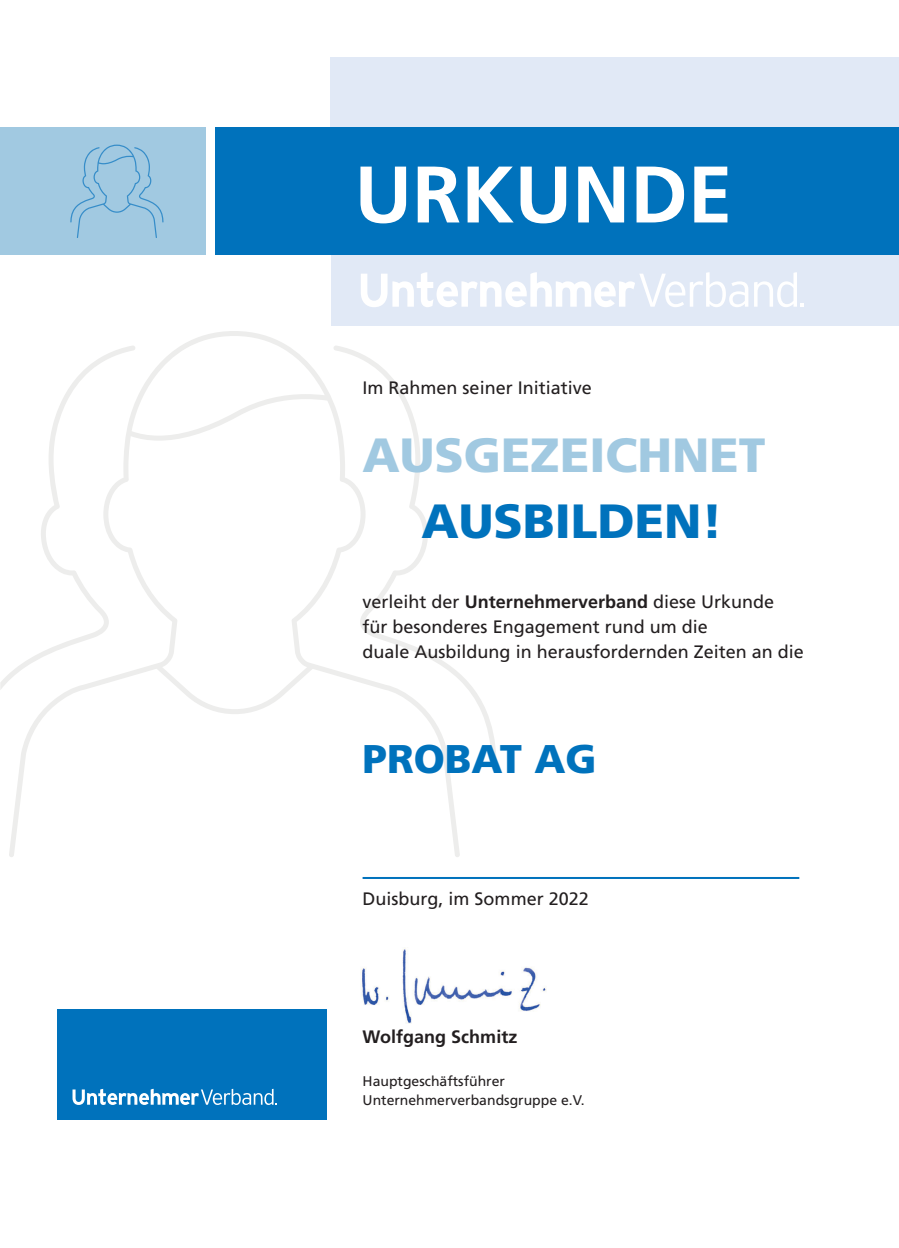
<style>
.page{position:relative;width:899px;height:1248px;background:#fff}
.page>*{position:absolute;margin:0;border:0;box-sizing:border-box;transform-origin:0 0}
.t1{font:700 80px "Frutiger";color:#fff}
.t2{font:900 48px "Frutiger";color:#a1c9e1}
.t3{font:900 48px "Frutiger";color:#0072bc}
.t4{font:900 40px "Frutiger";color:#0072bc}
.t5{font:18px/25px "Frutiger";color:#231f20}
.t6{font:700 18px "Frutiger";color:#231f20}
.t7{font:14px/19px "Frutiger";color:#231f20}
.s1{font-weight:700}
</style>
<div class="page">
<svg style="left:9px;top:331px;width:451px;height:526px"></svg>
<svg style="left:333px;top:345px;width:164px;height:424px"></svg>
<svg style="left:0;top:345px;width:132px;height:345px"></svg>
<svg style="left:108px;top:399px;width:252px;height:310px"></svg>
<svg style="left:132px;top:336px;width:193px;height:99px"></svg>
<img style="left:361px;top:948px;width:185px;height:75px">
<hr style="left:362px;top:876px;width:437px;height:2px;background:#0072bc">
<div style="left:57px;top:1009px;width:269px;height:111px;background:#0072bc"></div>
<svg style="left:72px;top:1088px;width:205px;height:16px"></svg>
<div style="left:0;top:127px;width:205px;height:128px;background:#a1c9e1"></div>
<svg style="left:70px;top:145px;width:93px;height:93px"></svg>
<div style="left:331px;top:255px;width:568px;height:71px;background:#e1e9f6"></div>
<svg style="left:361px;top:272px;width:387px;height:35px"></svg>
<svg style="left:754px;top:272px;width:50px;height:35px"></svg>
<div style="left:331px;top:57px;width:568px;height:70px;background:#e1e9f6"></div>
<div style="left:216px;top:127px;width:683px;height:128px;background:#0072bc"></div>
<h1 class="t1" style="left:354px;top:162px;width:379px">URKUNDE</h1>
<p class="t5" style="left:362px;top:377px;width:231px">Im Rahmen seiner Initiative</p>
<h2 class="t2" style="left:362px;top:435px;width:404px">AUSGEZEICHNET</h2>
<h2 class="t3" style="left:421px;top:501px;width:303px">AUSBILDEN!</h2>
<p class="t5" style="left:362px;top:591px;width:443px">verleiht der <span class="s1">Unternehmerverband</span> diese Urkunde<br>für besonderes Engagement rund um die<br>duale Ausbildung in herausfordernden Zeiten an die</p>
<h3 class="t4" style="left:362px;top:742px;width:236px">PROBAT AG</h3>
<p class="t5" style="left:362px;top:887px;width:228px">Duisburg, im Sommer 2022</p>
<p class="t6" style="left:362px;top:1029px;width:156px">Wolfgang Schmitz</p>
<p class="t7" style="left:362px;top:1072px;width:223px">Hauptgeschäftsführer<br>Unternehmerverbandsgruppe e.V.</p>
</div>
